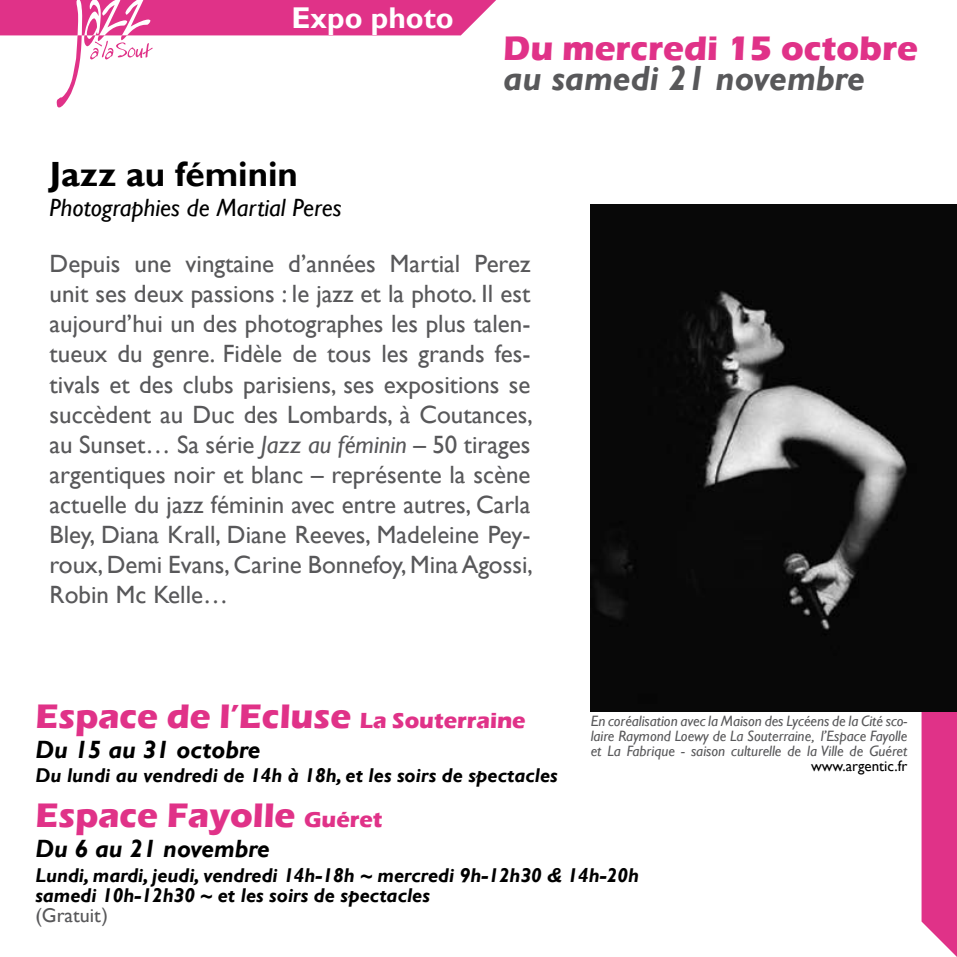
<style>
.page{position:relative;width:957px;height:957px;background:#fff}
.page>*{position:absolute;margin:0;border:0;box-sizing:border-box;transform-origin:0 0}
.t1{font:700 35px "Eras ITC";color:#e03288}
.t2{font:italic 700 35px "Gill Sans";color:#58585a}
.t3{font:700 35px "Gill Sans";color:#000}
.t4{font:700 30px "Gill Sans";color:#fff}
.t5{font:25px/30px "Gill Sans";color:#58585a;text-align:justify}
.t6{font:italic 700 25px "Gill Sans";color:#000}
.t7{font:italic 25px "Gill Sans";color:#000}
.t8{font:italic 700 20px/20px "Gill Sans";color:#000}
.t9{font:italic 15px/15px "Gill Sans";color:#58585a;text-align:justify}
.t10{font:15px "Gill Sans";color:#000}
.s1{font-style:italic}
.s2{font-size:22.5px}
.s3{font-weight:400;font-style:normal;color:#58585a}
.s4{font-family:"Arial";font-weight:400;font-style:normal;color:#58585a}
</style>
<div class="page">
<svg style="left:921px;top:712px;width:36px;height:245px;background:#e34694"></svg>
<img style="left:591px;top:204px;width:366px;height:508px">
<svg style="left:0;top:0;width:496px;height:107px"></svg>
<p class="t4" style="left:291px;top:0;width:164px">Expo photo</p>
<h1 class="t1" style="left:503px;top:28px;width:416px">Du mercredi 15 octobre</h1>
<h1 class="t2" style="left:503px;top:58px;width:363px">au samedi 21 novembre</h1>
<h1 class="t3" style="left:50px;top:153px;width:250px">Jazz au féminin</h1>
<p class="t7" style="left:50px;top:193px;width:293px">Photographies de Martial Peres</p>
<p class="t5" style="left:50px;top:249px;width:485px">Depuis une vingtaine d’années Martial Perez unit ses deux passions : le jazz et la photo. Il est aujourd’hui un des photographes les plus talen&shy;tueux du genre. Fidèle de tous les grands fes&shy;tivals et des clubs parisiens, ses expositions se succèdent au Duc des Lombards, à Coutances, au Sunset… Sa série <span class="s1">Jazz au féminin</span> – 50 tirages argentiques noir et blanc – représente la scène actuelle du jazz féminin avec entre autres, Carla Bley, Diana Krall, Diane Reeves, Madeleine Pey&shy;roux, Demi Evans, Carine Bonnefoy, Mina Agossi, Robin Mc Kelle…</p>
<h1 class="t1" style="left:35px;top:696px;width:492px">Espace de l’Ecluse <span class="s2">La Souterraine</span></h1>
<p class="t6" style="left:35px;top:735px;width:227px">Du 15 au 31 octobre</p>
<p class="t8" style="left:35px;top:765px;width:524px">Du lundi au vendredi de 14h à 18h, et les soirs de spectacles</p>
<h1 class="t1" style="left:35px;top:794px;width:348px">Espace Fayolle <span class="s2">Guéret</span></h1>
<p class="t6" style="left:35px;top:833px;width:236px">Du 6 au 21 novembre</p>
<p class="t8" style="left:35px;top:865px;width:605px">Lundi, mardi, jeudi, vendredi 14h-18h ~ mercredi 9h-12h30 &amp; 14h-20h samedi 10h-12h30 ~ et les soirs de spectacles<br><span class="s3">(Gratuit</span><span class="s4">)</span></p>
<p class="t9" style="left:591px;top:714px;width:318px">En coréalisation avec la Maison des Lycéens de la Cité sco&shy;laire Raymond Loewy de La Souterraine, l’Espace Fayolle et La Fabrique - saison culturelle de la Ville de Guéret</p>
<p class="t10" style="left:811px;top:757px;width:98px">www.argentic.fr</p>
</div>
